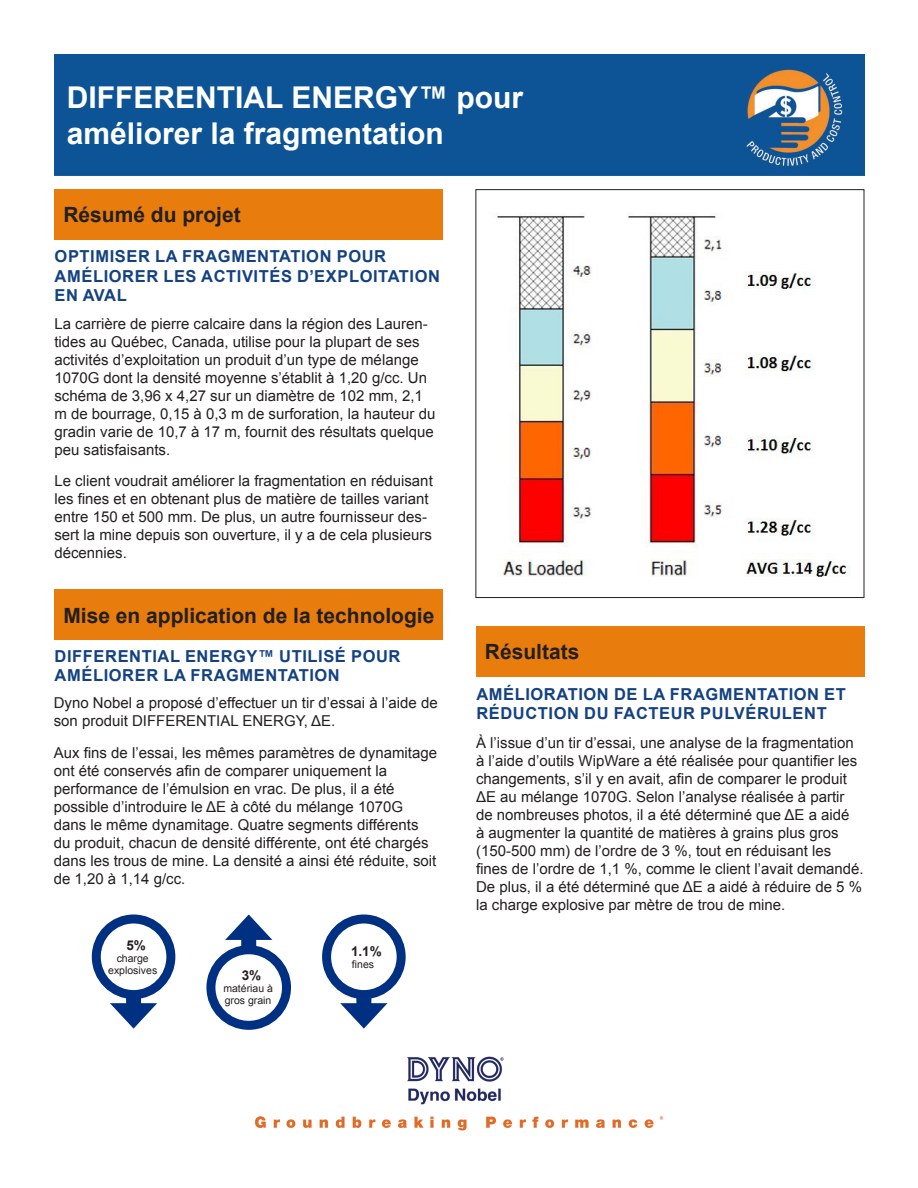
<style>
.page{position:relative;width:918px;height:1188px;background:#fff}
.page>*{position:absolute;margin:0;border:0;box-sizing:border-box;transform-origin:0 0}
.t1{font:700 30px/36px "Arial";color:#fff}
.black_heading{font:700 21px "Arial";color:#231f20}
.blue_heading{font:700 16.5px/19.5px "Arial";letter-spacing:.035em;color:#144281}
.t2{font:15px/18px "Arial";color:#231f20}
.t3{font:700 13.5px "Arial";color:#231f20}
.t4{font:10.5px/12px "Arial";color:#231f20}
</style>
<div class="page">
<div style="left:54px;top:54px;width:809px;height:121px;background:#0d5496"></div>
<img style="left:254px;top:1056px;width:410px;height:75px">
<div style="left:54px;top:190px;width:389px;height:50px;background:#e87d0d"></div>
<div style="left:476px;top:627px;width:389px;height:50px;background:#e87d0d"></div>
<img style="left:497px;top:216px;width:354px;height:361px">
<div style="left:54px;top:590px;width:389px;height:50px;background:#e87d0d"></div>
<div style="left:206px;top:945px;width:85px;height:85px;border:9px solid #003082;border-radius:50%"></div>
<div style="left:241px;top:930px;width:15px;height:19px;background:#003082"></div>
<svg style="left:225px;top:915px;width:47px;height:25px"></svg>
<div style="left:322px;top:915px;width:84px;height:84px;border:9px solid #003082;border-radius:50%"></div>
<div style="left:356px;top:994px;width:15px;height:19px;background:#003082"></div>
<svg style="left:340px;top:1003px;width:48px;height:26px"></svg>
<div style="left:92px;top:915px;width:83px;height:84px;border:9px solid #003082;border-radius:50%"></div>
<div style="left:126px;top:994px;width:15px;height:19px;background:#003082"></div>
<svg style="left:110px;top:1003px;width:47px;height:26px"></svg>
<p class="t1" style="left:67px;top:79px;width:458px">DIFFERENTIAL ENERGY™ pour améliorer la fragmentation</p>
<p class="black_heading" style="left:63px;top:200px;width:179px">Résumé du projet</p>
<p class="blue_heading" style="left:55px;top:247px;width:387px">OPTIMISER LA FRAGMENTATION POUR<br>AMÉLIORER LES ACTIVITÉS D’EXPLOITATION<br>EN AVAL</p>
<p class="t2" style="left:54px;top:314px;width:383px">La carrière de pierre calcaire dans la région des Lauren&shy;tides au Québec, Canada, utilise pour la plupart de ses activités d’exploitation un produit d’un type de mélange 1070G dont la densité moyenne s’établit à 1,20 g/cc. Un schéma de 3,96 x 4,27 sur un diamètre de 102 mm, 2,1 m de bourrage, 0,15 à 0,3 m de surforation, la hauteur du gradin varie de 10,7 à 17 m, fournit des résultats quelque peu satisfaisants.</p>
<p class="t2" style="left:54px;top:472px;width:380px">Le client voudrait améliorer la fragmentation en réduisant les fines et en obtenant plus de matière de tailles variant entre 150 et 500 mm. De plus, un autre fournisseur des&shy;sert la mine depuis son ouverture, il y a de cela plusieurs décennies.</p>
<p class="black_heading" style="left:63px;top:600px;width:373px">Mise en application de la technologie</p>
<p class="blue_heading" style="left:55px;top:646px;width:347px">DIFFERENTIAL ENERGY™ UTILISÉ POUR<br>AMÉLIORER LA FRAGMENTATION</p>
<p class="t2" style="left:54px;top:694px;width:386px">Dyno Nobel a proposé d’effectuer un tir d’essai à l’aide de son produit DIFFERENTIAL ENERGY, ΔE.</p>
<p class="t2" style="left:54px;top:743px;width:385px">Aux fins de l’essai, les mêmes paramètres de dynamitage ont été conservés afin de comparer uniquement la performance de l’émulsion en vrac. De plus, il a été possible d’introduire le ΔE à côté du mélange 1070G dans le même dynamitage. Quatre segments différents du produit, chacun de densité différente, ont été chargés dans les trous de mine. La densité a ainsi été réduite, soit de 1,20 à 1,14 g/cc.</p>
<p class="t3" style="left:126px;top:935px;width:21px">5%</p>
<p class="t4" style="left:108px;top:952px;width:51px;text-align:center">charge explosives</p>
<p class="t3" style="left:242px;top:966px;width:21px">3%</p>
<p class="t4" style="left:223px;top:983px;width:51px">matériau à gros grain</p>
<p class="t3" style="left:351px;top:941px;width:32px">1.1%</p>
<p class="t4" style="left:352px;top:958px;width:24px">fines</p>
<p class="black_heading" style="left:485px;top:637px;width:96px">Résultats</p>
<p class="blue_heading" style="left:476px;top:685px;width:371px">AMÉLIORATION DE LA FRAGMENTATION ET<br>RÉDUCTION DU FACTEUR PULVÉRULENT</p>
<p class="t2" style="left:476px;top:734px;width:389px">À l’issue d’un tir d’essai, une analyse de la fragmentation à l’aide d’outils WipWare a été réalisée pour quantifier les changements, s’il y en avait, afin de comparer le produit ΔE au mélange 1070G. Selon l’analyse réalisée à partir de nombreuses photos, il a été déterminé que ΔE a aidé<br>à augmenter la quantité de matières à grains plus gros (150-500 mm) de l’ordre de 3 %, tout en réduisant les fines de l’ordre de 1,1 %, comme le client l’avait demandé.<br>De plus, il a été déterminé que ΔE a aidé à réduire de 5 % la charge explosive par mètre de trou de mine.</p>
</div>
